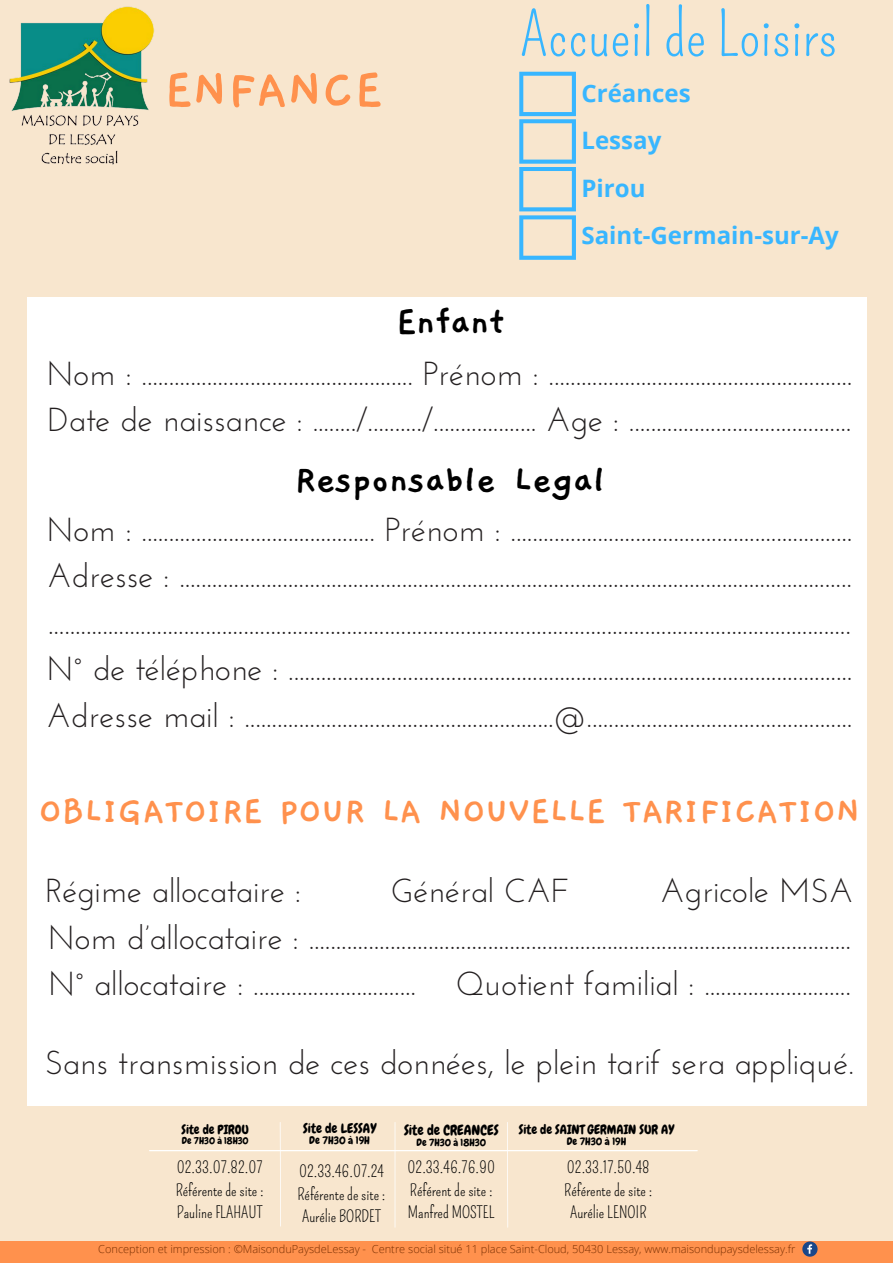
<style>
.page{position:relative;width:893px;height:1263px;background:#f8e6ce}
.page>*{position:absolute;margin:0;border:0;box-sizing:border-box;transform-origin:0 0}
.t1{font:60.15px "Pompiere";color:#38b6ff}
.t2{font:700 57.75px "Gaegu";color:#ff914d}
.t3{font:700 41.55px "Gaegu";color:#000}
.t4{font:700 40.05px "Gaegu";color:#ff914d}
.t5{font:33.3px "Josefin Sans";color:#231f20}
.t6{font:700 24px "Open Sans";color:#38b6ff}
.t7{font:16.05px "Pompiere";color:#000}
.t8{font:14.02px "Chewy";color:#000}
.t9{font:13.27px "Chewy";color:#000}
.t10{font:12.9px "Chewy";color:#000}
.t11{font:12.75px "Chewy";color:#000}
.t12{font:300 11.02px "Open Sans";color:#792f02}
.t13{font:10.73px "Chewy";color:#000}
.t14{font:10.5px "Chewy";color:#000}
.t15{font:10.2px "Chewy";color:#000}
.t16{font:9.75px "Chewy";color:#000}
</style>
<div class="page">
<img style="left:9px;top:6px;width:145px;height:159px">
<div style="left:0;top:1241px;width:893px;height:22px;background:#ff914d"></div>
<svg style="left:802px;top:1241px;width:15px;height:16px"></svg>
<div style="left:27px;top:298px;width:839px;height:808px;background:#fff"></div>
<svg style="left:519px;top:72px;width:57px;height:188px"></svg>
<svg style="left:279px;top:1122px;width:2px;height:105px"></svg>
<hr style="left:394px;top:1122px;width:1px;height:105px;background:#fff">
<svg style="left:506px;top:1122px;width:2px;height:106px"></svg>
<hr style="left:149px;top:1150px;width:548px;height:1px;background:#fff">
<p class="t2" style="left:164px;top:62px;width:220px">ENFANCE</p>
<p class="t1" style="left:520px;top:0;width:318px">Accueil de Loisirs</p>
<p class="t6" style="left:581px;top:77px;width:111px">Créances</p>
<p class="t6" style="left:581px;top:124px;width:81px">Lessay</p>
<p class="t6" style="left:581px;top:171px;width:66px">Pirou</p>
<p class="t6" style="left:581px;top:218px;width:259px">Saint-Germain-sur-Ay</p>
<p class="t3" style="left:396px;top:301px;width:110px">Enfant</p>
<p class="t5" style="left:47px;top:360px;width:807px">Nom : .................................................. Prénom : ........................................................</p>
<p class="t5" style="left:48px;top:406px;width:805px">Date de naissance : ......../........../................... Age : .........................................</p>
<p class="t3" style="left:295px;top:460px;width:312px">Responsable Legal</p>
<p class="t5" style="left:47px;top:515px;width:807px">Nom : ........................................... Prénom : ...............................................................</p>
<p class="t5" style="left:47px;top:562px;width:806px">Adresse : ............................................................................................................................</p>
<p class="t5" style="left:48px;top:608px;width:804px">....................................................................................................................................................</p>
<p class="t5" style="left:47px;top:655px;width:807px">N° de téléphone : ........................................................................................................</p>
<p class="t5" style="left:47px;top:701px;width:807px">Adresse mail : .........................................................@.................................................</p>
<p class="t4" style="left:39px;top:791px;width:822px">OBLIGATOIRE POUR LA NOUVELLE TARIFICATION</p>
<p class="t5" style="left:46px;top:877px;width:257px">Régime allocataire :</p>
<p class="t5" style="left:391px;top:877px;width:181px">Général CAF</p>
<p class="t5" style="left:660px;top:877px;width:194px">Agricole MSA</p>
<p class="t5" style="left:48px;top:924px;width:804px">Nom d’allocataire : ....................................................................................................</p>
<p class="t5" style="left:48px;top:970px;width:804px">N° allocataire : .............................. Quotient familial : ...........................</p>
<p class="t5" style="left:45px;top:1049px;width:810px">Sans transmission de ces données, le plein tarif sera appliqué.</p>
<p class="t11" style="left:182px;top:1121px;width:69px">Site de PIROU</p>
<p class="t16" style="left:182px;top:1134px;width:68px">De 7H30 à 18H30</p>
<p class="t7" style="left:177px;top:1158px;width:87px">02.33.07.82.07</p>
<p class="t7" style="left:176px;top:1181px;width:90px">Référente de site :</p>
<p class="t7" style="left:177px;top:1203px;width:87px">Pauline FLAHAUT</p>
<p class="t9" style="left:303px;top:1119px;width:74px">Site de LESSAY</p>
<p class="t13" style="left:309px;top:1133px;width:62px">De 7H30 à 19H</p>
<p class="t7" style="left:299px;top:1162px;width:86px">02.33.46.07.24</p>
<p class="t7" style="left:297px;top:1184px;width:90px">Référente de site :</p>
<p class="t7" style="left:302px;top:1207px;width:80px">Aurélie BORDET</p>
<p class="t8" style="left:404px;top:1121px;width:96px">Site de CREANCES</p>
<p class="t15" style="left:416px;top:1135px;width:71px">De 7H30 à 18H30</p>
<p class="t7" style="left:407px;top:1158px;width:89px">02.33.46.76.90</p>
<p class="t7" style="left:410px;top:1181px;width:84px">Référent de site :</p>
<p class="t7" style="left:408px;top:1203px;width:88px">Manfred MOSTEL</p>
<p class="t10" style="left:519px;top:1121px;width:157px">Site de SAINT GERMAIN SUR AY</p>
<p class="t14" style="left:567px;top:1134px;width:61px">De 7H30 à 19H</p>
<p class="t7" style="left:567px;top:1158px;width:84px">02.33.17.50.48</p>
<p class="t7" style="left:564px;top:1181px;width:90px">Référente de site :</p>
<p class="t7" style="left:570px;top:1203px;width:78px">Aurélie LENOIR</p>
<p class="t12" style="left:98px;top:1241px;width:698px">Conception et impression : ©MaisonduPaysdeLessay - Centre social situé 11 place Saint-Cloud, 50430 Lessay, www.maisondupaysdelessay.fr</p>
</div>
